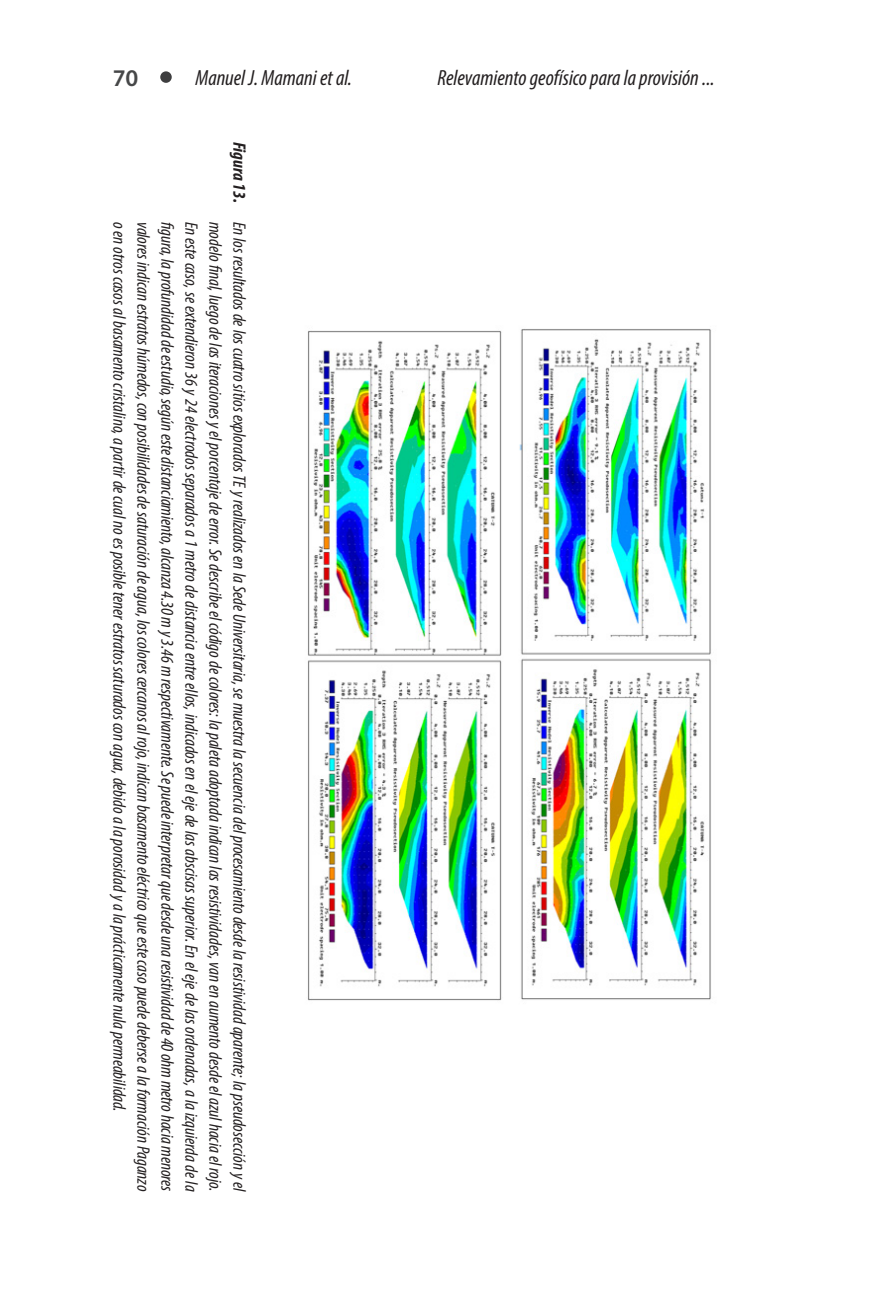
<style>
.page{position:relative;width:885px;height:1304px;background:#fff}
.page>*{position:absolute;margin:0;border:0;box-sizing:border-box;transform-origin:0 0}
.t1{font:600 24px "Myriad Pro";color:#464748}
.t2{font:italic condensed 22px "Myriad Pro";color:#231f20}
.cuerpo_de_texto{font:italic condensed 18px "Myriad Pro";letter-spacing:-.005em;color:#231f20}
.cuerpo_de_texto-2{font:italic 700 condensed 18px "Myriad Pro";color:#231f20}
</style>
<div class="page">
<div style="left:160px;top:71px;width:12px;height:12px;background:#3e3e3f;border-radius:50%"></div>
<img style="left:308px;top:329px;width:403px;height:672px">
<h1 class="t1" style="left:113px;top:63px;width:27px">70</h1>
<p class="t2" style="left:195px;top:64px;width:158px">Manuel J. Mamani et al.</p>
<p class="t2" style="left:437px;top:64px;width:279px">Relevamiento geofísico para la provisión ...</p>
<p class="cuerpo_de_texto-2" style="left:251px;top:142px;width:62px;rotate:90deg">Figura 13.</p>
<p class="cuerpo_de_texto" style="left:130px;top:222px;width:892px;rotate:90deg">o en otros casos al basamento cristalino, a partir de cual no es posible tener estratos saturados con agua, debido a la porosidad y a la prácticamente nula permeabilidad.</p>
<p class="cuerpo_de_texto" style="left:154px;top:222px;width:971px;rotate:90deg">valores indican estratos húmedos, con posibilidades de saturación de agua, los colores cercanos al rojo, indican basamento eléctrico que este caso puede deberse a la formación Paganzo</p>
<p class="cuerpo_de_texto" style="left:178px;top:222px;width:971px;rotate:90deg">figura, la profundidad de estudio, según este distanciamiento, alcanza 4.30 m y 3.46 m respectivamente. Se puede interpretar que desde una resistividad de 40 ohm metro hacia menores</p>
<p class="cuerpo_de_texto" style="left:202px;top:222px;width:971px;rotate:90deg">En este caso, se extendieron 36 y 24 electrodos separados a 1 metro de distancia entre ellos, indicados en el eje de las abscisas superior. En el eje de las ordenadas, a la izquierda de la</p>
<p class="cuerpo_de_texto" style="left:226px;top:222px;width:971px;rotate:90deg">modelo final, luego de las iteraciones y el porcentaje de error. Se describe el código de colores: la paleta adoptada indican las resistividades, van en aumento desde el azul hacia el rojo.</p>
<p class="cuerpo_de_texto" style="left:250px;top:222px;width:972px;rotate:90deg">En los resultados de los cuatro sitios explorados TE y realizados en la Sede Universitaria, se muestra la secuencia del procesamiento desde la resistividad aparente; la pseudosección y el</p>
</div>
